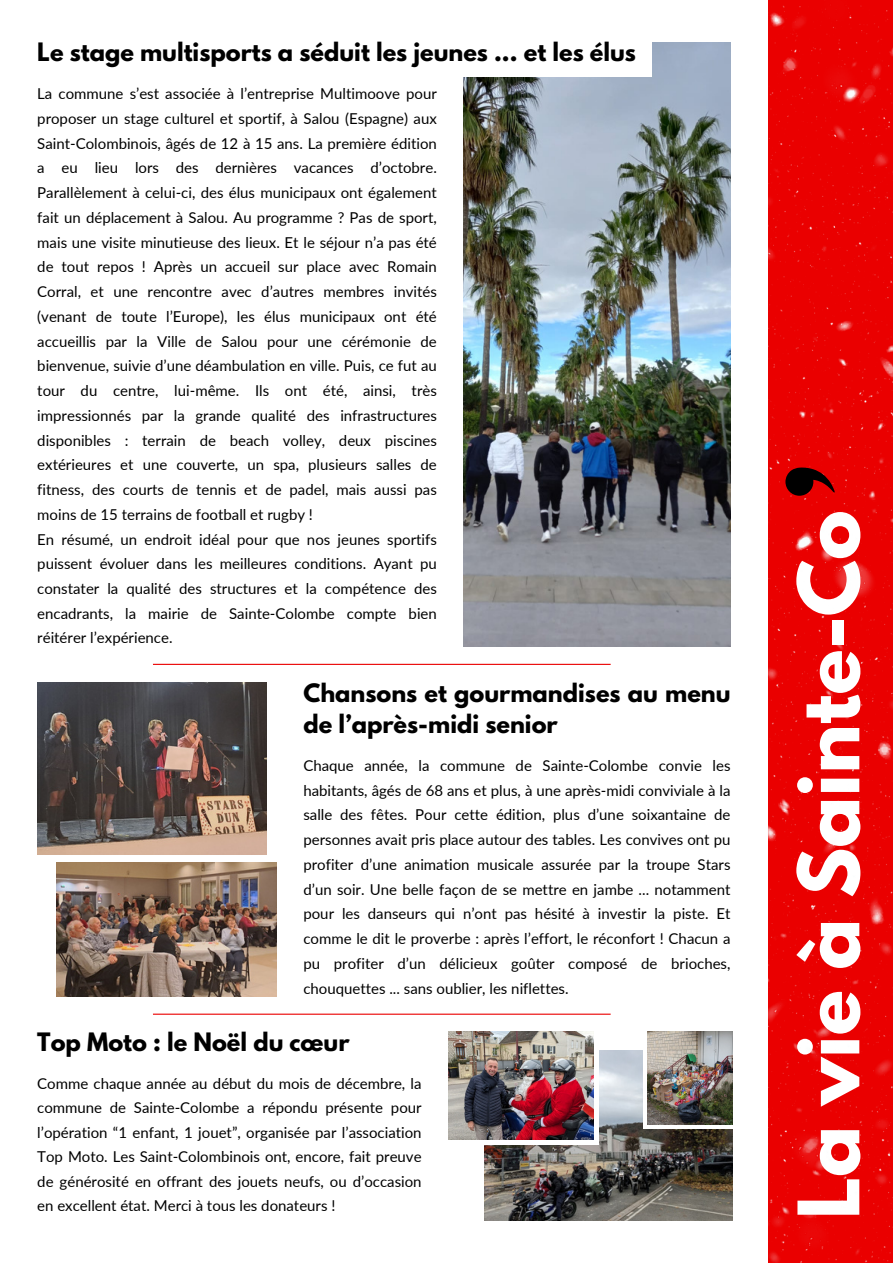
<style>
.page{position:relative;width:893px;height:1264px;background:#fff}
.page>*{position:absolute;margin:0;border:0;box-sizing:border-box;transform-origin:0 0}
.t1{font:700 75px "League Spartan";color:#fff}
.t2{font:700 22.5px/31.5px "League Spartan";color:#000}
.t3{font:15px/24.8px "Lato";color:#000;text-align:justify}
</style>
<div class="page">
<div style="left:768px;top:0;width:124px;height:1262px;background:#ea0000"></div>
<svg style="left:785px;top:467px;width:49px;height:28px"></svg>
<img style="left:463px;top:42px;width:267px;height:604px">
<div style="left:348px;top:38px;width:303px;height:39px;background:#fff"></div>
<hr style="left:153px;top:663px;width:457px;height:2px;background:#ea0000">
<img style="left:56px;top:862px;width:221px;height:134px">
<img style="left:37px;top:682px;width:230px;height:172px">
<hr style="left:153px;top:1013px;width:457px;height:1px;background:#ea0000">
<img style="left:484px;top:1050px;width:248px;height:170px">
<svg style="left:467px;top:1038px;width:132px;height:106px"></svg>
<img style="left:448px;top:1031px;width:145px;height:108px">
<svg style="left:642px;top:1038px;width:91px;height:91px"></svg>
<img style="left:647px;top:1031px;width:85px;height:93px">
<p class="t2" style="left:37px;top:39px;width:600px">Le stage multisports a séduit les jeunes ... et les élus</p>
<p class="t3" style="left:37px;top:81px;width:401px">La commune s’est associée à l’entreprise Multimoove pour proposer un stage culturel et sportif, à Salou (Espagne) aux Saint-Colombinois, âgés de 12 à 15 ans. La première édition a eu lieu lors des dernières vacances d’octobre.<br>Parallèlement à celui-ci, des élus municipaux ont également fait un déplacement à Salou. Au programme ? Pas de sport, mais une visite minutieuse des lieux. Et le séjour n’a pas été de tout repos ! Après un accueil sur place avec Romain Corral, et une rencontre avec d’autres membres invités (venant de toute l’Europe), les élus municipaux ont été accueillis par la Ville de Salou pour une cérémonie de bienvenue, suivie d’une déambulation en ville. Puis, ce fut au tour du centre, lui-même. Ils ont été, ainsi, très impressionnés par la grande qualité des infrastructures disponibles : terrain de beach volley, deux piscines extérieures et une couverte, un spa, plusieurs salles de fitness, des courts de tennis et de padel, mais aussi pas moins de 15 terrains de football et rugby !</p>
<p class="t3" style="left:37px;top:526px;width:401px">En résumé, un endroit idéal pour que nos jeunes sportifs puissent évoluer dans les meilleures conditions. Ayant pu constater la qualité des structures et la compétence des encadrants, la mairie de Sainte-Colombe compte bien réitérer l’expérience.</p>
<p class="t2" style="left:303px;top:679px;width:428px">Chansons et gourmandises au menu de l’après-midi senior</p>
<p class="t3" style="left:303px;top:752px;width:428px">Chaque année, la commune de Sainte-Colombe convie les habitants, âgés de 68 ans et plus, à une après-midi conviviale à la salle des fêtes. Pour cette édition, plus d’une soixantaine de personnes avait pris place autour des tables. Les convives ont pu profiter d’une animation musicale assurée par la troupe Stars d’un soir. Une belle façon de se mettre en jambe ... notamment pour les danseurs qui n’ont pas hésité à investir la piste. Et comme le dit le proverbe : après l’effort, le réconfort ! Chacun a pu profiter d’un délicieux goûter composé de brioches, chouquettes ... sans oublier, les niflettes.</p>
<p class="t2" style="left:37px;top:1028px;width:314px">Top Moto : le Noël du cœur</p>
<p class="t3" style="left:37px;top:1070px;width:386px">Comme chaque année au début du mois de décembre, la commune de Sainte-Colombe a répondu présente pour l’opération “1 enfant, 1 jouet”, organisée par l’association Top Moto. Les Saint-Colombinois ont, encore, fait preuve de générosité en offrant des jouets neufs, ou d’occasion en excellent état. Merci à tous les donateurs !</p>
<p class="t1" style="left:791px;top:1219px;width:710px;rotate:-90deg">La vie à Sainte-Co</p>
</div>
